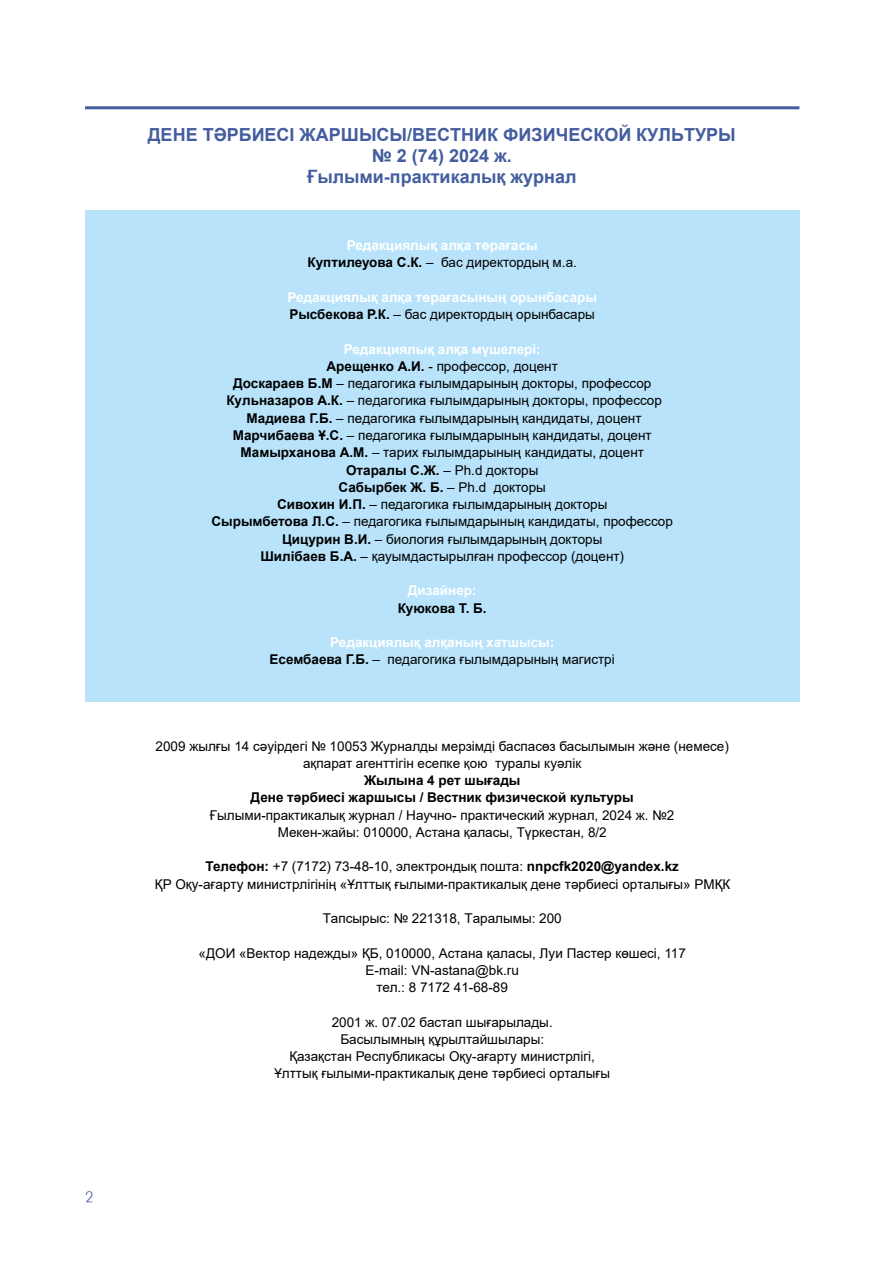
<style>
.page{position:relative;width:893px;height:1263px;background:#fff}
.page>*{position:absolute;margin:0;border:0;box-sizing:border-box;transform-origin:0 0}
.t1{font:700 18px/21px "Arial";color:#445d9e;text-align:center}
.t2{font:15px "Futuris.kz";color:#445d9e}
.t3{font:13.5px/17.2px "Arial";color:#000;text-align:center}
.t4{font:700 13.5px/17.2px "Arial";color:#fff;text-align:center}
.t5{font:700 13.5px/17.2px "Arial";color:#000;text-align:center}
.s1{color:#000}
.s2{font-weight:400;color:#000}
.s3{font-weight:700;color:#fff}
.s4{font-weight:700}
</style>
<div class="page">
<hr style="left:85px;top:106px;width:714px;height:3px;background:#445d9e">
<div style="left:85px;top:210px;width:714px;height:492px;background:#b8e3fa"></div>
<p class="t2" style="left:85px;top:1189px;width:10px">2</p>
<h1 class="t1" style="left:148px;top:124px;width:590px">ДЕНЕ ТӘРБИЕСІ ЖАРШЫСЫ/ВЕСТНИК ФИЗИЧЕСКОЙ КУЛЬТУРЫ № 2 (74) 2024 ж.<br>Ғылыми-практикалық журнал</h1>
<p class="t4" style="left:308px;top:237px;width:271px">Редакциялық алқа төрағасы<br><span class="s1">Куптилеуова С.К.</span> <span class="s2">– бас директордың м.а.</span></p>
<p class="t4" style="left:287px;top:289px;width:311px;text-align:left">Редакциялық алқа төрағасының орынбасары<br><span class="s1">Рысбекова Р.К.</span> <span class="s2">– бас директордың орынбасары</span></p>
<p class="t3" style="left:212px;top:340px;width:463px"><span class="s3">Редакциялық алқа мүшелері:<br></span><span class="s4">Арещенко А.И.</span> - профессор, доцент<br><span class="s4">Доскараев Б.М</span> – педагогика ғылымдарының докторы, профессор <span class="s4">Кульназаров А.К.</span> – педагогика ғылымдарының докторы, профессор <span class="s4">Мадиева Г.Б.</span> – педагогика ғылымдарының кандидаты, доцент <span class="s4">Марчибаева Ұ.С.</span> – педагогика ғылымдарының кандидаты, доцент <span class="s4">Мамырханова А.М.</span> – тарих ғылымдарының кандидаты, доцент <span class="s4">Отаралы С.Ж.</span> – Ph.d докторы<br><span class="s4">Сабырбек Ж. Б.</span> – Ph.d докторы<br><span class="s4">Сивохин И.П.</span> – педагогика ғылымдарының докторы<br><span class="s4">Сырымбетова Л.С.</span> – педагогика ғылымдарының кандидаты, профессор <span class="s4">Цицурин В.И.</span> – биология ғылымдарының докторы<br><span class="s4">Шилібаев Б.А.</span> – қауымдастырылған профессор (доцент)</p>
<p class="t4" style="left:408px;top:582px;width:70px">Дизайнер:</p>
<p class="t5" style="left:398px;top:599px;width:90px">Куюкова Т. Б.</p>
<p class="t3" style="left:270px;top:634px;width:347px"><span class="s3">Редакциялық алқаның хатшысы:<br></span><span class="s4">Есембаева Г.Б.</span> – педагогика ғылымдарының магистрі</p>
<p class="t3" style="left:156px;top:737px;width:575px">2009 жылғы 14 сәуірдегі № 10053 Журналды мерзімді баспасөз басылымын және (немесе) ақпарат агенттігін есепке қою туралы куәлік</p>
<p class="t5" style="left:251px;top:772px;width:385px">Жылына 4 рет шығады<br>Дене тəрбиесі жаршысы / Вестник физической культуры</p>
<p class="t3" style="left:210px;top:806px;width:466px">Ғылыми-практикалық журнал / Научно- практический журнал, 2024 ж. №2<br>Мекен-жайы: 010000, Астана қаласы, Түркестан, 8/2</p>
<p class="t3" style="left:155px;top:858px;width:577px"><span class="s4">Телефон:</span> +7 (7172) 73-48-10, электрондық пошта: <span class="s4">nnpcfk2020@yandex.kz<br></span>ҚР Оқу-ағарту министрлігінің «Ұлттық ғылыми-практикалық дене тәрбиесі орталығы» РМҚК</p>
<p class="t3" style="left:323px;top:910px;width:241px">Тапсырыс: № 221318, Таралымы: 200</p>
<p class="t3" style="left:198px;top:944px;width:489px">«ДОИ «Вектор надежды» ҚБ, 010000, Астана қаласы, Луи Пастер көшесі, 117<br>E-mail: VN-astana@bk.ru<br>тел.: 8 7172 41-68-89</p>
<p class="t3" style="left:274px;top:1013px;width:337px">2001 ж. 07.02 бастап шығарылады.<br>Басылымның құрылтайшылары:<br>Қазақстан Республикасы Оқу-ағарту министрлігі, Ұлттық ғылыми-практикалық дене тәрбиесі орталығы</p>
</div>
